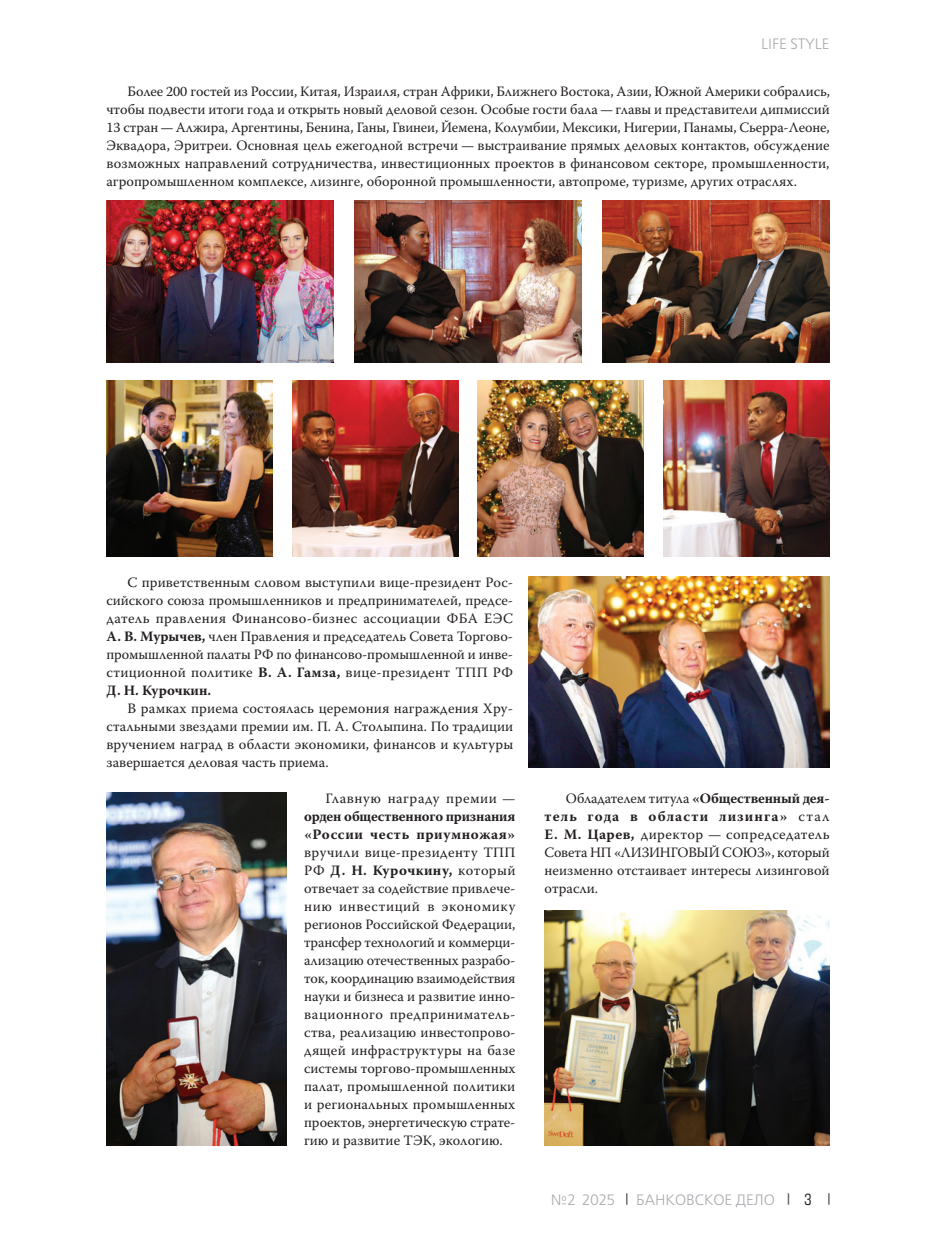
<style>
.page{position:relative;width:936px;height:1234px;background:#fff}
.page>*{position:absolute;margin:0;border:0;box-sizing:border-box;transform-origin:0 0}
.t1{font:15px "Free Set C";color:#a8a9ad}
.t2{font:15px "Europe Cond";color:#231f20}
.t3{font:14.25px/18px "Warnock Pro";color:#231f20;text-align:justify}
.s1{font-weight:700}
</style>
<div class="page">
<svg style="left:787px;top:1193px;width:2px;height:11px"></svg>
<img style="left:106px;top:200px;width:227px;height:162px">
<img style="left:106px;top:380px;width:166px;height:176px">
<img style="left:477px;top:380px;width:167px;height:176px">
<img style="left:663px;top:380px;width:166px;height:176px">
<img style="left:602px;top:200px;width:227px;height:162px">
<img style="left:292px;top:380px;width:166px;height:176px">
<img style="left:354px;top:200px;width:227px;height:162px">
<img style="left:529px;top:576px;width:300px;height:190px">
<img style="left:106px;top:792px;width:180px;height:352px">
<img style="left:544px;top:910px;width:285px;height:234px">
<p class="t1" style="left:761px;top:36px;width:70px">LIFE STYLE</p>
<p class="t3" style="left:106px;top:82px;width:725px;text-indent:21px">Более 200 гостей из России, Китая, Израиля, стран Африки, Ближнего Востока, Азии, Южной Америки собрались, чтобы подвести итоги года и открыть новый деловой сезон. Особые гости бала — главы и представители дипмиссий 13 стран — Алжира, Аргентины, Бенина, Ганы, Гвинеи, Йемена, Колумбии, Мексики, Нигерии, Панамы, Сьерра-Леоне, Эквадора, Эритреи. Основная цель ежегодной встречи — выстраивание прямых деловых контактов, обсуждение возможных направлений сотрудничества, инвестиционных проектов в финансовом секторе, промышленности, агропромышленном комплексе, лизинге, оборонной промышленности, автопроме, туризме, других отраслях.</p>
<p class="t3" style="left:106px;top:573px;width:408px;text-indent:21px">С приветственным словом выступили вице-президент Рос&shy;сийского союза промышленников и предпринимателей, предсе&shy;датель правления Финансово-бизнес ассоциации ФБА ЕЭС <span class="s1">А. В. Мурычев,</span> член Правления и председатель Совета Торгово&shy;промышленной палаты РФ по финансово-промышленной и инве&shy;стиционной политике <span class="s1">В. А. Гамза,</span> вице-президент ТПП РФ <span class="s1">Д. Н. Курочкин.</span></p>
<p class="t3" style="left:106px;top:699px;width:408px;text-indent:21px">В рамках приема состоялась церемония награждения Хру&shy;стальными звездами премии им. П. А. Столыпина. По традиции вручением наград в области экономики, финансов и культуры завершается деловая часть приема.</p>
<p class="t3" style="left:304px;top:789px;width:213px;text-indent:21px">Главную награду премии — <span class="s1">орден общественного признания «России честь приумножая» </span>вручили вице-президенту ТПП РФ <span class="s1">Д. Н. Курочкину,</span> который отвечает за содействие привлече&shy;нию инвестиций в экономику регионов Российской Федерации, трансфер технологий и коммерци&shy;ализацию отечественных разрабо&shy;ток, координацию взаимодействия науки и бизнеса и развитие инно&shy;вационного предприниматель&shy;ства, реализацию инвестопрово&shy;дящей инфраструктуры на базе системы торгово-промышленных палат, промышленной политики и региональных промышленных проектов, энергетическую страте&shy;гию и развитие ТЭК, экологию.</p>
<p class="t3" style="left:544px;top:789px;width:286px;text-indent:21px">Обладателем титула <span class="s1">«Общественный дея&shy;тель года в области лизинга»</span> стал <span class="s1">Е. М. Царев,</span> директор — сопредседатель Совета НП «ЛИЗИНГОВЫЙ СОЮЗ», который неизменно отстаивает интересы лизинговой отрасли.</p>
<p class="t1" style="left:550px;top:1191px;width:66px">№2 2025</p>
<p class="t1" style="left:636px;top:1191px;width:140px">БАНКОВСКОЕ ДЕЛО</p>
<p class="t2" style="left:804px;top:1189px;width:9px">3</p>
</div>
